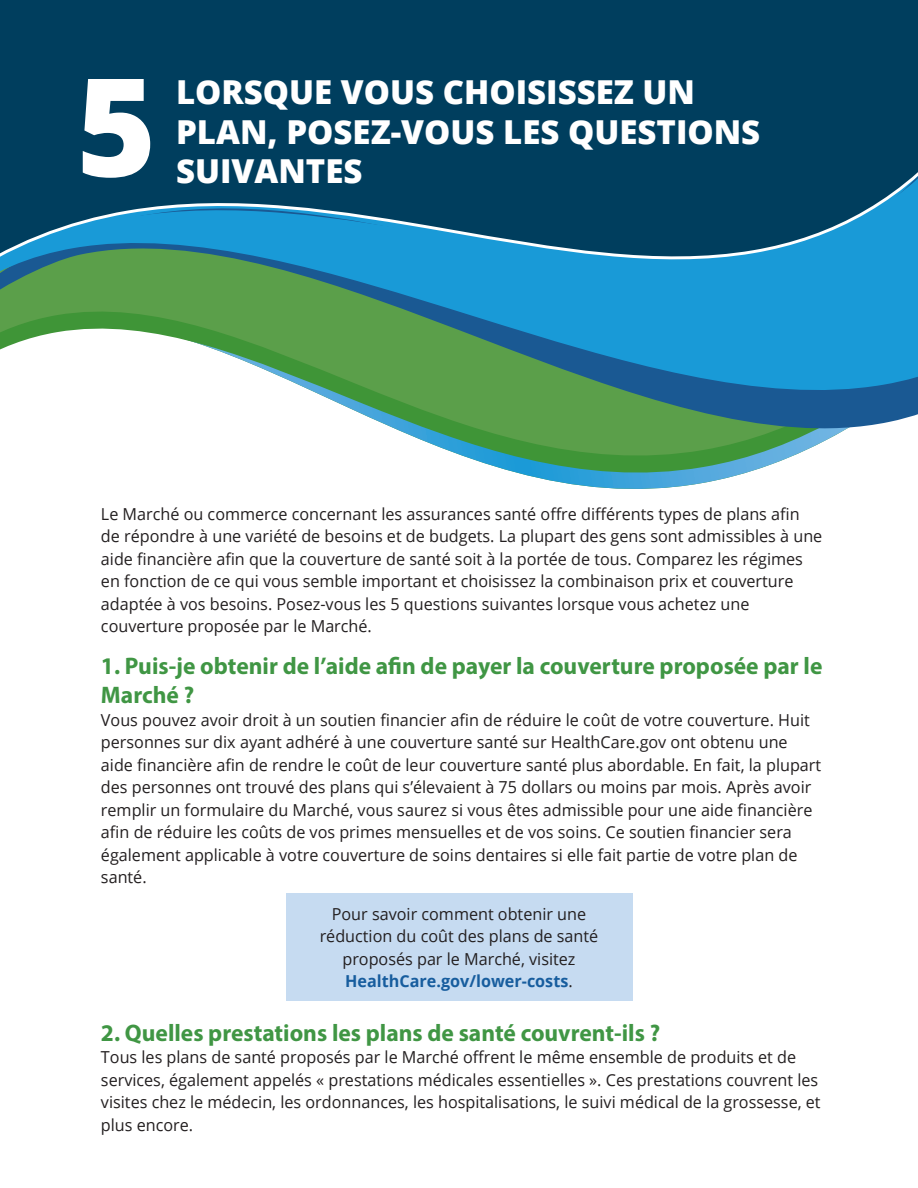
<style>
.page{position:relative;width:918px;height:1188px;background:#fff}
.page>*{position:absolute;margin:0;border:0;box-sizing:border-box;transform-origin:0 0}
.t1{font:800 136.5px "Open Sans";color:#fff}
.t2{font:800 33px/39.6px "Open Sans";color:#fff}
.Heading{font:700 24px/28.8px "Myriad Pro";color:#409644}
.body{font:16.5px/22.5px "Open Sans";color:#231f20}
.s1{font-weight:700;color:#175d9e}
</style>
<div class="page">
<div style="left:0;top:0;width:918px;height:113px;background:#003e5e"></div>
<svg style="left:511px;top:471px;width:241px;height:17px"></svg>
<svg style="left:439px;top:447px;width:373px;height:24px"></svg>
<svg style="left:0;top:113px;width:918px;height:334px"></svg>
<svg style="left:0;top:125px;width:918px;height:281px;background:#2f7d8f"></svg>
<div style="left:286px;top:893px;width:346px;height:108px;background:#c6dbf1"></div>
<p class="t1" style="left:76px;top:23px;width:81px">5</p>
<p class="t2" style="left:176px;top:70px;width:586px">LORSQUE VOUS CHOISISSEZ UN<br>PLAN, POSEZ-VOUS LES QUESTIONS<br>SUIVANTES</p>
<p class="body" style="left:101px;top:502px;width:723px">Le Marché ou commerce concernant les assurances santé offre différents types de plans afin de répondre à une variété de besoins et de budgets. La plupart des gens sont admissibles à une aide financière afin que la couverture de santé soit à la portée de tous. Comparez les régimes en fonction de ce qui vous semble important et choisissez la combinaison prix et couverture adaptée à vos besoins. Posez-vous les 5 questions suivantes lorsque vous achetez une couverture proposée par le Marché.</p>
<p class="Heading" style="left:101px;top:651px;width:723px">1. Puis-je obtenir de l’aide afin de payer la couverture proposée par le<br>Marché ?</p>
<p class="body" style="left:101px;top:708px;width:722px">Vous pouvez avoir droit à un soutien financier afin de réduire le coût de votre couverture. Huit personnes sur dix ayant adhéré à une couverture santé sur HealthCare.gov ont obtenu une aide financière afin de rendre le coût de leur couverture santé plus abordable. En fait, la plupart des personnes ont trouvé des plans qui s’élevaient à 75 dollars ou moins par mois. Après avoir remplir un formulaire du Marché, vous saurez si vous êtes admissible pour une aide financière afin de réduire les coûts de vos primes mensuelles et de vos soins. Ce soutien financier sera également applicable à votre couverture de soins dentaires si elle fait partie de votre plan de santé.</p>
<p class="body" style="left:320px;top:902px;width:280px;text-align:center">Pour savoir comment obtenir une réduction du coût des plans de santé proposés par le Marché, visitez<br><span class="s1">HealthCare.gov/lower-costs</span>.</p>
<p class="Heading" style="left:101px;top:1018px;width:561px">2. Quelles prestations les plans de santé couvrent-ils ?</p>
<p class="body" style="left:101px;top:1046px;width:721px">Tous les plans de santé proposés par le Marché offrent le même ensemble de produits et de services, également appelés « prestations médicales essentielles ». Ces prestations couvrent les visites chez le médecin, les ordonnances, les hospitalisations, le suivi médical de la grossesse, et plus encore.</p>
</div>
